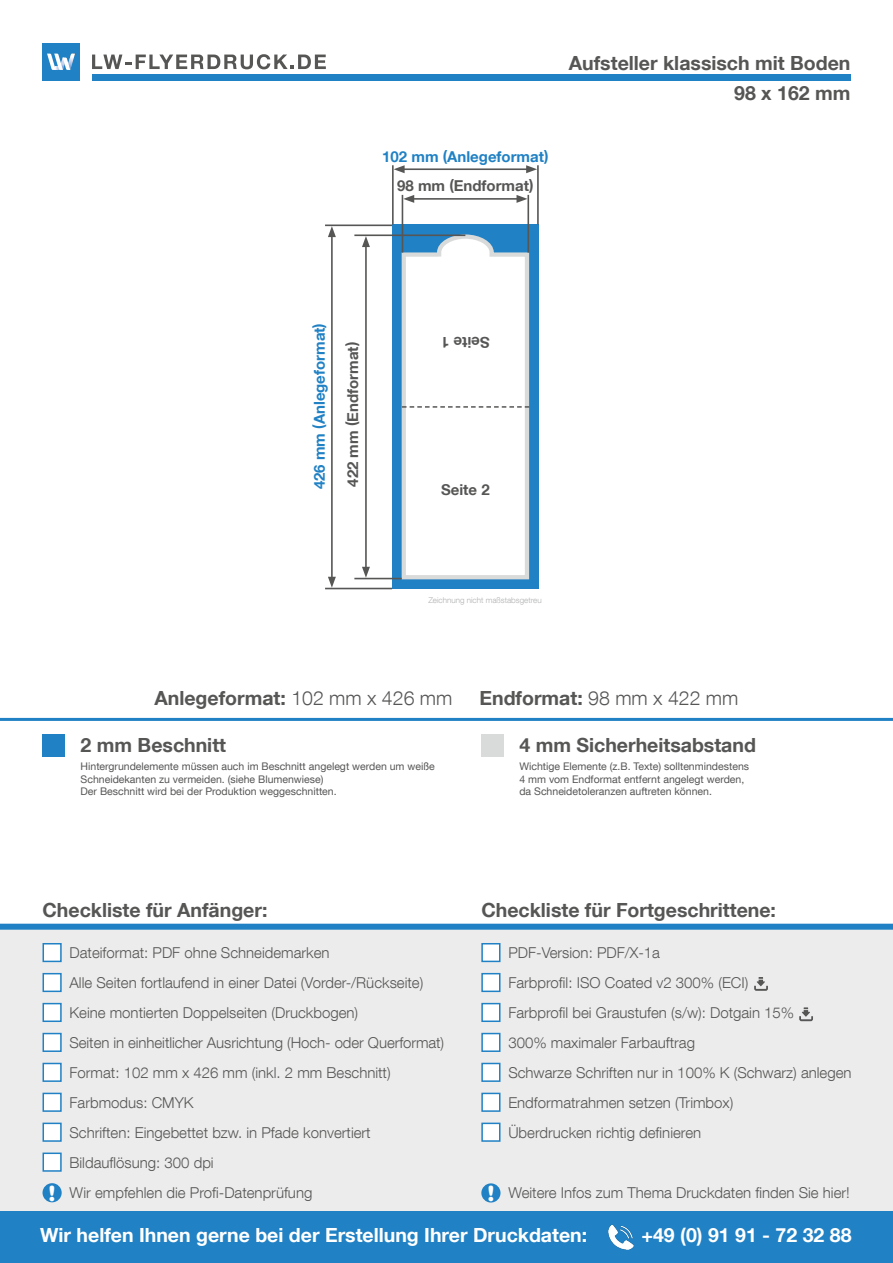
<style>
.page{position:relative;width:893px;height:1263px;background:#fff}
.page>*{position:absolute;margin:0;border:0;box-sizing:border-box;transform-origin:0 0}
.t1{font:900 21px "Helvetica Rounded";color:#fff}
.t2{font:700 19.5px "Helvetica Neue LT Com";color:#565655}
.t3{font:700 19.5px "Helvetica Neue LT Com";color:#fff}
.t4{font:300 15px "Helvetica Neue LT Com";color:#565655}
.t5{font:700 15px "Helvetica Neue LT Com";color:#565655}
.t6{font:700 15px "Helvetica Neue LT Com";color:#2081c4}
.t7{font:10.5px/12.6px "Helvetica Neue LT Com";color:#565655}
.t8{font:300 8.1px "Helvetica Neue LT Com";color:#b1b2b3}
.s1{font-weight:300}
</style>
<div class="page">
<div style="left:392px;top:224px;width:147px;height:365px;background:#2081c4"></div>
<svg style="left:399px;top:232px;width:131px;height:348px"></svg>
<svg style="left:402px;top:237px;width:127px;height:340px;background:#f5f8f9"></svg>
<div style="left:0;top:927px;width:893px;height:309px;background:#ececec"></div>
<div style="left:0;top:924px;width:893px;height:6px;background:#2081c4"></div>
<hr style="left:0;top:718px;width:893px;height:3px;background:#2081c4">
<div style="left:43px;top:735px;width:22px;height:22px;background:#2081c4"></div>
<div style="left:481px;top:735px;width:22px;height:22px;background:#d9dada"></div>
<div style="left:43px;top:943px;width:19px;height:19px;background:#fff;border:2px solid #2081c4"></div>
<div style="left:481px;top:943px;width:19px;height:19px;background:#fff;border:2px solid #2081c4"></div>
<div style="left:43px;top:973px;width:19px;height:19px;background:#fff;border:2px solid #2081c4"></div>
<div style="left:481px;top:973px;width:19px;height:19px;background:#fff;border:2px solid #2081c4"></div>
<div style="left:43px;top:1003px;width:19px;height:19px;background:#fff;border:2px solid #2081c4"></div>
<div style="left:481px;top:1003px;width:19px;height:19px;background:#fff;border:2px solid #2081c4"></div>
<div style="left:43px;top:1033px;width:19px;height:19px;background:#fff;border:2px solid #2081c4"></div>
<div style="left:481px;top:1033px;width:19px;height:19px;background:#fff;border:2px solid #2081c4"></div>
<div style="left:43px;top:1063px;width:19px;height:19px;background:#fff;border:2px solid #2081c4"></div>
<div style="left:481px;top:1063px;width:19px;height:19px;background:#fff;border:2px solid #2081c4"></div>
<div style="left:43px;top:1093px;width:19px;height:19px;background:#fff;border:2px solid #2081c4"></div>
<div style="left:481px;top:1093px;width:19px;height:19px;background:#fff;border:2px solid #2081c4"></div>
<div style="left:43px;top:1122px;width:19px;height:20px;background:#fff;border:2px solid #2081c4"></div>
<div style="left:43px;top:1152px;width:19px;height:20px;background:#fff;border:2px solid #2081c4"></div>
<div style="left:481px;top:1122px;width:19px;height:20px;background:#fff;border:2px solid #2081c4"></div>
<div style="left:43px;top:1183px;width:19px;height:19px;background:#2081c4;border-radius:50%"></div>
<div style="left:481px;top:1183px;width:19px;height:19px;background:#2081c4;border-radius:50%"></div>
<div style="left:0;top:1212px;width:893px;height:51px;background:#2081c4"></div>
<img style="left:608px;top:1224px;width:26px;height:26px">
<hr style="left:325px;top:588px;width:67px;height:1px;background:#565655">
<hr style="left:392px;top:165px;width:2px;height:59px;background:#565655">
<hr style="left:325px;top:224px;width:67px;height:2px;background:#565655">
<hr style="left:537px;top:165px;width:2px;height:59px;background:#565655">
<hr style="left:354px;top:234px;width:111px;height:2px;background:#565655">
<hr style="left:527px;top:195px;width:2px;height:58px;background:#565655">
<hr style="left:354px;top:578px;width:48px;height:1px;background:#565655">
<hr style="left:402px;top:195px;width:1px;height:58px;background:#565655">
<hr style="left:365px;top:244px;width:2px;height:325px;background:#565655">
<svg style="left:362px;top:236px;width:8px;height:11px"></svg>
<svg style="left:362px;top:567px;width:8px;height:11px"></svg>
<hr style="left:412px;top:198px;width:107px;height:2px;background:#565655">
<svg style="left:516px;top:195px;width:11px;height:8px"></svg>
<svg style="left:403px;top:195px;width:11px;height:8px"></svg>
<hr style="left:331px;top:234px;width:2px;height:345px;background:#565655">
<svg style="left:328px;top:226px;width:8px;height:11px"></svg>
<svg style="left:328px;top:577px;width:8px;height:11px"></svg>
<hr style="left:402px;top:168px;width:127px;height:2px;background:#565655">
<svg style="left:526px;top:165px;width:11px;height:8px"></svg>
<svg style="left:394px;top:165px;width:11px;height:8px"></svg>
<svg style="left:754px;top:977px;width:14px;height:14px"></svg>
<svg style="left:799px;top:1007px;width:14px;height:14px"></svg>
<div style="left:92px;top:74px;width:758px;height:6px;background:#2081c4"></div>
<svg style="left:92px;top:54px;width:234px;height:15px"></svg>
<div style="left:43px;top:43px;width:37px;height:37px;background:#2081c4"></div>
<svg style="left:47px;top:54px;width:28px;height:16px"></svg>
<p class="t6" style="left:382px;top:148px;width:168px">102 mm (Anlegeformat)</p>
<p class="t5" style="left:397px;top:177px;width:138px">98 mm (Endformat)</p>
<p class="t2" style="left:569px;top:51px;width:283px">Aufsteller klassisch mit Boden</p>
<p class="t2" style="left:734px;top:81px;width:118px">98 x 162 mm</p>
<p class="t6" style="left:310px;top:489px;width:168px;rotate:-90deg">426 mm (Anlegeformat)</p>
<p class="t5" style="left:343px;top:487px;width:146px;rotate:-90deg">422 mm (Endformat)</p>
<p class="t5" style="left:490px;top:351px;width:50px;rotate:-180deg">Seite 1</p>
<p class="t5" style="left:441px;top:480px;width:50px">Seite 2</p>
<p class="t8" style="left:428px;top:596px;width:115px">Zeichnung nicht maßstabsgetreu</p>
<p class="t2" style="left:154px;top:686px;width:299px">Anlegeformat: <span class="s1">102 mm x 426 mm</span></p>
<p class="t2" style="left:479px;top:686px;width:260px">Endformat: <span class="s1">98 mm x 422 mm</span></p>
<p class="t2" style="left:81px;top:733px;width:147px">2 mm Beschnitt</p>
<p class="t7" style="left:81px;top:760px;width:356px">Hintergrundelemente müssen auch im Beschnitt angelegt werden um weiße<br>Schneidekanten zu vermeiden. (siehe Blumenwiese)<br>Der Beschnitt wird bei der Produktion weggeschnitten.</p>
<p class="t2" style="left:519px;top:733px;width:238px">4 mm Sicherheitsabstand</p>
<p class="t7" style="left:519px;top:760px;width:231px">Wichtige Elemente (z.B. Texte) solltenmindestens</p>
<p class="t7" style="left:519px;top:772px;width:226px">4 mm vom Endformat entfernt angelegt werden,</p>
<p class="t7" style="left:519px;top:785px;width:194px">da Schneidetoleranzen auftreten können.</p>
<p class="t2" style="left:43px;top:897px;width:226px">Checkliste für Anfänger:</p>
<p class="t2" style="left:481px;top:897px;width:296px">Checkliste für Fortgeschrittene:</p>
<p class="t2" style="left:43px;top:942px;width:144px">DATEIAUFBAU:</p>
<p class="t2" style="left:495px;top:933px;width:144px">DATEIAUFBAU:</p>
<p class="t4" style="left:70px;top:943px;width:262px">Dateiformat: PDF ohne Schneidemarken</p>
<p class="t4" style="left:70px;top:973px;width:355px">Alle Seiten fortlaufend in einer Datei (Vorder-/Rückseite)</p>
<p class="t4" style="left:70px;top:1003px;width:290px">Keine montierten Doppelseiten (Druckbogen)</p>
<p class="t4" style="left:70px;top:1033px;width:376px">Seiten in einheitlicher Ausrichtung (Hoch- oder Querformat)</p>
<p class="t4" style="left:70px;top:1063px;width:323px">Format: 102 mm x 426 mm (inkl. 2 mm Beschnitt)</p>
<p class="t4" style="left:70px;top:1093px;width:126px">Farbmodus: CMYK</p>
<p class="t4" style="left:70px;top:1123px;width:303px">Schriften: Eingebettet bzw. in Pfade konvertiert</p>
<p class="t4" style="left:70px;top:1153px;width:146px">Bildauflösung: 300 dpi</p>
<p class="t4" style="left:70px;top:1183px;width:244px">Wir empfehlen die Profi-Datenprüfung</p>
<p class="t4" style="left:508px;top:943px;width:153px">PDF-Version: PDF/X-1a</p>
<p class="t4" style="left:508px;top:973px;width:242px">Farbprofil: ISO Coated v2 300% (ECI)</p>
<p class="t4" style="left:508px;top:1003px;width:287px">Farbprofil bei Graustufen (s/w): Dotgain 15%</p>
<p class="t4" style="left:508px;top:1033px;width:188px">300% maximaler Farbauftrag</p>
<p class="t4" style="left:508px;top:1063px;width:345px">Schwarze Schriften nur in 100% K (Schwarz) anlegen</p>
<p class="t4" style="left:508px;top:1093px;width:227px">Endformatrahmen setzen (Trimbox)</p>
<p class="t4" style="left:508px;top:1123px;width:194px">Überdrucken richtig definieren</p>
<p class="t1" style="left:48px;top:1180px;width:9px">!</p>
<p class="t1" style="left:487px;top:1180px;width:9px">!</p>
<p class="t4" style="left:508px;top:1183px;width:343px">Weitere Infos zum Thema Druckdaten finden Sie hier!</p>
<p class="t3" style="left:40px;top:1223px;width:549px">Wir helfen Ihnen gerne bei der Erstellung Ihrer Druckdaten:</p>
<p class="t3" style="left:641px;top:1223px;width:212px">+49 (0) 91 91 - 72 32 88</p>
</div>
